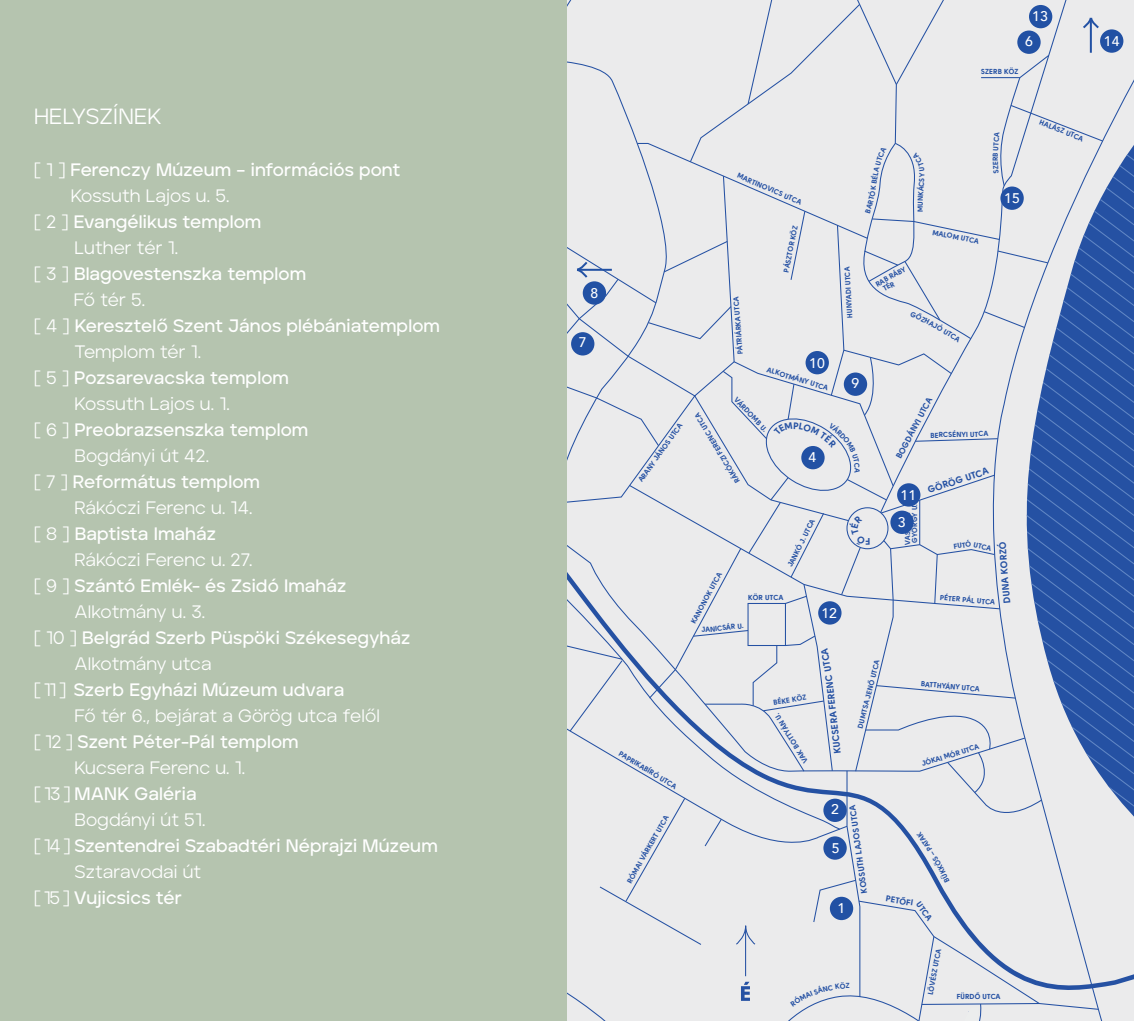
<style>
.page{position:relative;width:1134px;height:1021px;background:#fff}
.page>*{position:absolute;margin:0;border:0;box-sizing:border-box;transform-origin:0 0}
.t1{font:22px "Aventa";letter-spacing:.01em;color:#fff}
.t2{font:600 18px "Aventa";letter-spacing:.005em;color:#fff}
.t3{font:18px "Aventa";letter-spacing:.005em;color:#fff}
.t4{font:500 14px/27.4px "Avenir";color:#fff}
.t5{font:9.4px "Solomon Sans Bold";color:#2551a3}
.t6{font:8.4px "Solomon Sans Bold";color:#2551a3}
.t7{font:7.2px/7px "Solomon Sans Bold";color:#2551a3}
.s1{font-weight:400}
</style>
<div class="page">
<div style="left:0;top:0;width:1134px;height:1020px;background:#b5c4af"></div>
<svg style="left:567px;top:0;width:567px;height:1020px;background:#d4d9e3"></svg>
<p class="t1" style="left:34px;top:103px;width:129px">HELYSZÍNEK</p>
<p class="t2" style="left:34px;top:159px;width:368px"><span class="s1">[ 1 ]</span> Ferenczy Múzeum – információs pont</p>
<p class="t3" style="left:71px;top:184px;width:160px">Kossuth Lajos u. 5.</p>
<p class="t2" style="left:34px;top:211px;width:229px"><span class="s1">[ 2 ]</span> Evangélikus templom</p>
<p class="t3" style="left:75px;top:236px;width:105px">Luther tér 1.</p>
<p class="t2" style="left:34px;top:263px;width:274px"><span class="s1">[ 3 ]</span> Blagovestenszka templom</p>
<p class="t3" style="left:74px;top:288px;width:73px">Fő tér 5.</p>
<p class="t2" style="left:34px;top:315px;width:407px"><span class="s1">[ 4 ]</span> Keresztelő Szent János plébániatemplom</p>
<p class="t3" style="left:75px;top:340px;width:128px">Templom tér 1.</p>
<p class="t2" style="left:34px;top:367px;width:256px"><span class="s1">[ 5 ]</span> Pozsarevacska templom</p>
<p class="t3" style="left:75px;top:392px;width:157px">Kossuth Lajos u. 1.</p>
<p class="t2" style="left:34px;top:419px;width:276px"><span class="s1">[ 6 ]</span> Preobrazsenszka templom</p>
<p class="t3" style="left:75px;top:444px;width:136px">Bogdányi út 42.</p>
<p class="t2" style="left:34px;top:471px;width:227px"><span class="s1">[ 7 ]</span> Református templom</p>
<p class="t3" style="left:75px;top:496px;width:179px">Rákóczi Ferenc u. 14.</p>
<p class="t2" style="left:34px;top:523px;width:184px"><span class="s1">[ 8 ]</span> Baptista Imaház</p>
<p class="t3" style="left:75px;top:548px;width:179px">Rákóczi Ferenc u. 27.</p>
<p class="t2" style="left:34px;top:575px;width:314px"><span class="s1">[ 9 ]</span> Szántó Emlék- és Zsidó Imaház</p>
<p class="t3" style="left:75px;top:600px;width:132px">Alkotmány u. 3.</p>
<p class="t2" style="left:34px;top:627px;width:378px"><span class="s1">[ 10 ]</span> Belgrád Szerb Püspöki Székesegyház</p>
<p class="t3" style="left:75px;top:652px;width:139px">Alkotmány utca</p>
<p class="t2" style="left:34px;top:679px;width:312px"><span class="s1">[ 11 ]</span> Szerb Egyházi Múzeum udvara</p>
<p class="t3" style="left:75px;top:704px;width:307px">Fő tér 6., bejárat a Görög utca felől</p>
<p class="t2" style="left:34px;top:731px;width:266px"><span class="s1">[ 12 ]</span> Szent Péter-Pál templom</p>
<p class="t3" style="left:75px;top:756px;width:172px">Kucsera Ferenc u. 1.</p>
<p class="t2" style="left:34px;top:783px;width:164px"><span class="s1">[ 13 ]</span> MANK Galéria</p>
<p class="t3" style="left:75px;top:808px;width:132px">Bogdányi út 51.</p>
<p class="t2" style="left:34px;top:835px;width:405px"><span class="s1">[ 14 ]</span> Szentendrei Szabadtéri Néprajzi Múzeum</p>
<p class="t3" style="left:75px;top:860px;width:128px">Sztaravodai út</p>
<p class="t2" style="left:34px;top:887px;width:149px"><span class="s1">[ 15 ]</span> Vujicsics tér</p>
<p class="t4" style="left:590px;top:278px;width:9px">8</p>
<p class="t4" style="left:579px;top:328px;width:9px">7</p>
<p class="t4" style="left:1032px;top:2px;width:17px">13</p>
<p class="t4" style="left:1025px;top:27px;width:9px">6</p>
<p class="t7" style="left:981px;top:68px;width:39px">SZERB KÖZ</p>
<p class="t7" style="left:637px;top:478px;width:72px;rotate:-54deg">ARANY JÁNOS UTCA</p>
<p class="t7" style="left:739px;top:172px;width:71px;rotate:23deg">MARTINOVICS UTCA</p>
<p class="t7" style="left:737px;top:354px;width:59px;rotate:-94deg">PÁTR ÁI RKA UTCA</p>
<p class="t7" style="left:783px;top:271px;width:49px;rotate:-79deg">PÁSZTOR KÖZ</p>
<p class="t4" style="left:809px;top:348px;width:17px">10</p>
<p class="t7" style="left:768px;top:366px;width:65px;rotate:17deg">ALKOTMÁNY UTCA</p>
<p class="t7" style="left:738px;top:396px;width:46px;rotate:46deg">VÁRDOMB U.</p>
<p class="t7" style="left:735px;top:484px;width:82px;rotate:-121deg">RÁKÓCZI FERENC UTCA</p>
<p class="t4" style="left:809px;top:442px;width:9px">4</p>
<p class="t7" style="left:846px;top:318px;width:53px;rotate:-93deg">HUNYADI UTCA</p>
<p class="t4" style="left:851px;top:369px;width:9px">9</p>
<p class="t7" style="left:787px;top:565px;width:54px;rotate:-64deg">JANKÓ J. UTCA</p>
<p class="t7" style="left:690px;top:621px;width:58px;rotate:-62deg">KANONOK UTCA</p>
<p class="t7" style="left:701px;top:626px;width:44px;rotate:-6deg">JANICSÁR U.</p>
<p class="t7" style="left:748px;top:594px;width:37px">KÖR UTCA</p>
<p class="t4" style="left:821px;top:598px;width:17px">12</p>
<p class="t7" style="left:874px;top:281px;width:35px;rotate:-29deg">RAB RÁBY</p>
<p class="t7" style="left:917px;top:212px;width:8px;rotate:-90deg">M</p>
<p class="t7" style="left:933px;top:228px;width:49px;rotate:12deg">MALOM UTCA</p>
<p class="t7" style="left:946px;top:328px;width:20px;rotate:33deg">UTCA</p>
<p class="t4" style="left:1004px;top:183px;width:17px">15</p>
<p class="t6" style="left:894px;top:456px;width:69px;rotate:-62deg">BOGDÁNYI UTCA</p>
<p class="t7" style="left:930px;top:431px;width:60px;rotate:-1deg">BERCSÉNYI UTCA</p>
<p class="t4" style="left:898px;top:480px;width:20px">11<br>3</p>
<p class="t7" style="left:904px;top:544px;width:42px;rotate:-90deg">VASTAGH<br>GYÖRGY U.</p>
<p class="t5" style="left:926px;top:484px;width:65px;rotate:-18deg">GÖRÖG UTCA</p>
<p class="t7" style="left:953px;top:543px;width:19px;rotate:-8deg">FUTÓ</p>
<p class="t7" style="left:974px;top:541px;width:20px;rotate:12deg">UTCA</p>
<p class="t7" style="left:940px;top:594px;width:57px;rotate:5deg">PÉTER PÁL UTCA</p>
<p class="t7" style="left:621px;top:749px;width:68px;rotate:31deg">PAPRIKABÍRÓ UTCA</p>
<p class="t7" style="left:626px;top:880px;width:78px;rotate:-60deg">RÓMAI VÁRKERT UTCA</p>
<p class="t7" style="left:773px;top:698px;width:35px;rotate:-9deg">BÉKE KÖZ</p>
<p class="t7" style="left:803px;top:764px;width:58px;rotate:-121deg">VAK BOTTYÁN U.</p>
<p class="t5" style="left:823px;top:672px;width:25px;rotate:-100deg">UTCA</p>
<p class="t5" style="left:832px;top:753px;width:81px;rotate:-97deg">KUCSERA FERENC</p>
<p class="t7" style="left:857px;top:727px;width:72px;rotate:-76deg">DUMTSA JENŐ UTCA</p>
<p class="t7" style="left:921px;top:680px;width:61px;rotate:5deg">BATTHYÁNY UTCA</p>
<p class="t7" style="left:921px;top:760px;width:61px;rotate:-17deg">JÓKAI MÓR UTCA</p>
<p class="t4" style="left:831px;top:795px;width:9px">2</p>
<p class="t4" style="left:832px;top:833px;width:9px">5</p>
<p class="t6" style="left:859px;top:893px;width:90px;rotate:-98deg">KOSSUTH LAJOS UTCA</p>
<p class="t4" style="left:838px;top:893px;width:9px">1</p>
<p class="t6" style="left:887px;top:893px;width:29px;rotate:9deg">PETŐFI</p>
<p class="t6" style="left:922px;top:899px;width:23px;rotate:55deg">UTCA</p>
<p class="t7" style="left:926px;top:994px;width:48px;rotate:-79deg">LÖVÉSZ UTCA</p>
<p class="t7" style="left:957px;top:992px;width:45px">FÜRDŐ UTCA</p>
<p class="t7" style="left:1041px;top:118px;width:48px;rotate:22deg">HALÁSZ UTCA</p>
<p class="t4" style="left:1104px;top:26px;width:17px">14</p>
</div>
